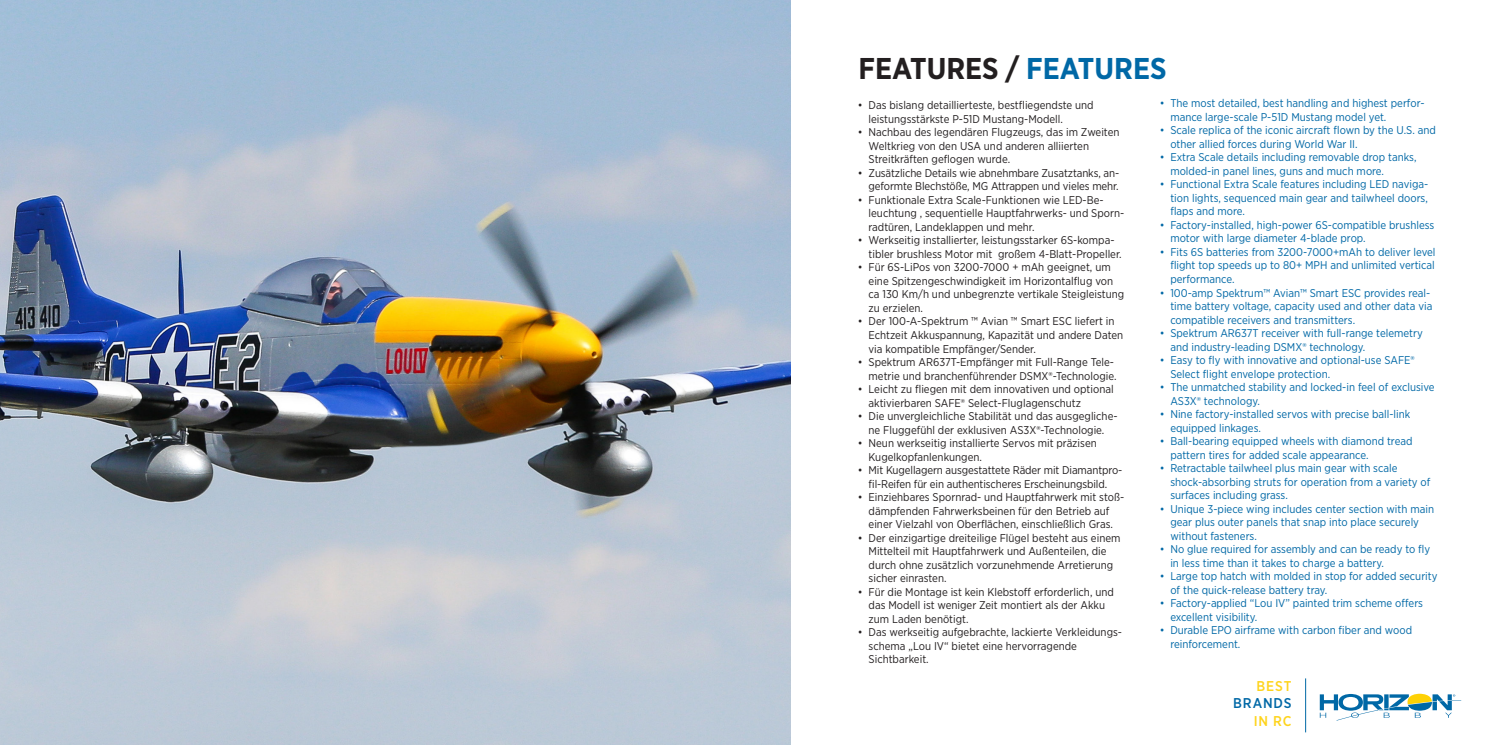
<style>
.page{position:relative;width:1489px;height:745px;background:#fff}
.page>*{position:absolute;margin:0;border:0;box-sizing:border-box;transform-origin:0 0}
.t1{font:700 30px "Gotham Narrow";color:#231f20}
.t2{font:500 14.12px/17.8px "Gotham Narrow";letter-spacing:.06em;color:#fed41d;text-align:right}
.t3{font:11.25px/13.5px "Gotham Narrow";color:#231f20}
.t4{font:11.25px/13.5px "Gotham Narrow";color:#0068a6}
.s1{color:#0068a6}
</style>
<div class="page">
<img style="left:0;top:0;width:790px;height:744px">
<hr style="left:1305px;top:678px;width:1px;height:54px;background:#0068a6">
<svg style="left:1319px;top:693px;width:141px;height:27px"></svg>
<p class="t1" style="left:858px;top:49px;width:310px">FEATURES / <span class="s1">FEATURES</span></p>
<p class="t3" style="left:868px;top:98px;width:227px;text-indent:-11px">• Das bislang detaillierteste, bestfliegendste und leistungsstärkste P-51D Mustang-Modell.</p>
<p class="t3" style="left:868px;top:125px;width:252px;text-indent:-11px">• Nachbau des legendären Flugzeugs, das im Zweiten<br>Weltkrieg von den USA und anderen alliierten<br>Streitkräften geflogen wurde.</p>
<p class="t3" style="left:857px;top:166px;width:263px;text-align:right">• Zusätzliche Details wie abnehmbare Zusatztanks, an&shy;geformte Blechstöße, MG Attrappen und vieles mehr.</p>
<p class="t3" style="left:868px;top:193px;width:257px;text-indent:-11px">• Funktionale Extra Scale-Funktionen wie LED-Be&shy;leuchtung , sequentielle Hauptfahrwerks- und Sporn&shy;radtüren, Landeklappen und mehr.</p>
<p class="t3" style="left:868px;top:233px;width:254px;text-indent:-11px">• Werkseitig installierter, leistungsstarker 6S-kompa&shy;tibler brushless Motor mit großem 4-Blatt-Propeller.</p>
<p class="t3" style="left:868px;top:260px;width:257px;text-indent:-11px">• Für 6S-LiPos von 3200-7000 + mAh geeignet, um eine Spitzengeschwindigkeit im Horizontalflug von ca 130 Km/h und unbegrenzte vertikale Steigleistung zu erzielen.</p>
<p class="t3" style="left:868px;top:314px;width:256px;text-indent:-11px">• Der 100-A-Spektrum ™ Avian ™ Smart ESC liefert in<br>Echtzeit Akkuspannung, Kapazität und andere Daten via kompatible Empfänger/Sender.</p>
<p class="t3" style="left:857px;top:355px;width:260px;text-align:right">• Spektrum AR637T-Empfänger mit Full-Range Tele&shy;metrie und branchenführender DSMX®-Technologie.</p>
<p class="t3" style="left:868px;top:382px;width:247px;text-indent:-11px">• Leicht zu fliegen mit dem innovativen und optional aktivierbaren SAFE® Select-Fluglagenschutz</p>
<p class="t3" style="left:857px;top:409px;width:261px;text-align:center">• Die unvergleichliche Stabilität und das ausgegliche&shy;ne Fluggefühl der exklusiven AS3X®-Technologie.</p>
<p class="t3" style="left:868px;top:436px;width:230px;text-indent:-11px">• Neun werkseitig installierte Servos mit präzisen<br>Kugelkopfanlenkungen.</p>
<p class="t3" style="left:857px;top:463px;width:266px;text-align:center">• Mit Kugellagern ausgestattete Räder mit Diamantpro&shy;fil-Reifen für ein authentischeres Erscheinungsbild.</p>
<p class="t3" style="left:857px;top:490px;width:268px;text-align:center">• Einziehbares Spornrad- und Hauptfahrwerk mit stoß&shy;dämpfenden Fahrwerksbeinen für den Betrieb auf einer Vielzahl von Oberflächen, einschließlich Gras.</p>
<p class="t3" style="left:868px;top:530px;width:253px;text-indent:-11px">• Der einzigartige dreiteilige Flügel besteht aus einem Mittelteil mit Hauptfahrwerk und Außenteilen, die durch ohne zusätzlich vorzunehmende Arretierung sicher einrasten.</p>
<p class="t3" style="left:868px;top:584px;width:247px;text-indent:-11px">• Für die Montage ist kein Klebstoff erforderlich, und das Modell ist weniger Zeit montiert als der Akku zum Laden benötigt.</p>
<p class="t3" style="left:868px;top:625px;width:255px;text-indent:-11px">• Das werkseitig aufgebrachte, lackierte Verkleidungs&shy;schema „Lou IV“ bietet eine hervorragende<br>Sichtbarkeit.</p>
<p class="t4" style="left:1170px;top:96px;width:256px;text-indent:-11px">• The most detailed, best handling and highest perfor&shy;mance large-scale P-51D Mustang model yet.</p>
<p class="t4" style="left:1170px;top:123px;width:267px;text-indent:-11px">• Scale replica of the iconic aircraft flown by the U.S. and other allied forces during World War II.</p>
<p class="t4" style="left:1170px;top:150px;width:248px;text-indent:-11px">• Extra Scale details including removable drop tanks, molded-in panel lines, guns and much more.</p>
<p class="t4" style="left:1170px;top:177px;width:259px;text-align:justify;text-indent:-11px">• Functional Extra Scale features including LED naviga&shy;tion lights, sequenced main gear and tailwheel doors, flaps and more.</p>
<p class="t4" style="left:1170px;top:218px;width:265px;text-indent:-11px">• Factory-installed, high-power 6S-compatible brushless motor with large diameter 4-blade prop.</p>
<p class="t4" style="left:1170px;top:245px;width:266px;text-align:justify;text-indent:-11px">• Fits 6S batteries from 3200-7000+mAh to deliver level flight top speeds up to 80+ MPH and unlimited vertical performance.</p>
<p class="t4" style="left:1170px;top:285px;width:263px;text-indent:-11px">• 100-amp Spektrum™ Avian™ Smart ESC provides real&shy;time battery voltage, capacity used and other data via compatible receivers and transmitters.</p>
<p class="t4" style="left:1170px;top:326px;width:254px;text-indent:-11px">• Spektrum AR637T receiver with full-range telemetry and industry-leading DSMX® technology.</p>
<p class="t4" style="left:1170px;top:353px;width:246px;text-indent:-11px">• Easy to fly with innovative and optional-use SAFE®<br>Select flight envelope protection.</p>
<p class="t4" style="left:1170px;top:380px;width:266px;text-indent:-11px">• The unmatched stability and locked-in feel of exclusive<br>AS3X® technology.</p>
<p class="t4" style="left:1170px;top:407px;width:241px;text-indent:-11px">• Nine factory-installed servos with precise ball-link equipped linkages.</p>
<p class="t4" style="left:1170px;top:434px;width:244px;text-indent:-11px">• Ball-bearing equipped wheels with diamond tread pattern tires for added scale appearance.</p>
<p class="t4" style="left:1170px;top:461px;width:261px;text-indent:-11px">• Retractable tailwheel plus main gear with scale shock-absorbing struts for operation from a variety of surfaces including grass.</p>
<p class="t4" style="left:1170px;top:501px;width:265px;text-indent:-11px">• Unique 3-piece wing includes center section with main gear plus outer panels that snap into place securely without fasteners.</p>
<p class="t4" style="left:1170px;top:542px;width:261px;text-indent:-11px">• No glue required for assembly and can be ready to fly in less time than it takes to charge a battery.</p>
<p class="t4" style="left:1170px;top:569px;width:269px;text-indent:-11px">• Large top hatch with molded in stop for added security of the quick-release battery tray.</p>
<p class="t4" style="left:1170px;top:596px;width:254px;text-indent:-11px">• Factory-applied “Lou IV” painted trim scheme offers excellent visibility.</p>
<p class="t4" style="left:1170px;top:623px;width:243px;text-indent:-11px">• Durable EPO airframe with carbon fiber and wood reinforcement.</p>
<p class="t2" style="left:1233px;top:676px;width:60px">BEST<br><span class="s1">BRANDS<br></span>IN RC</p>
</div>
